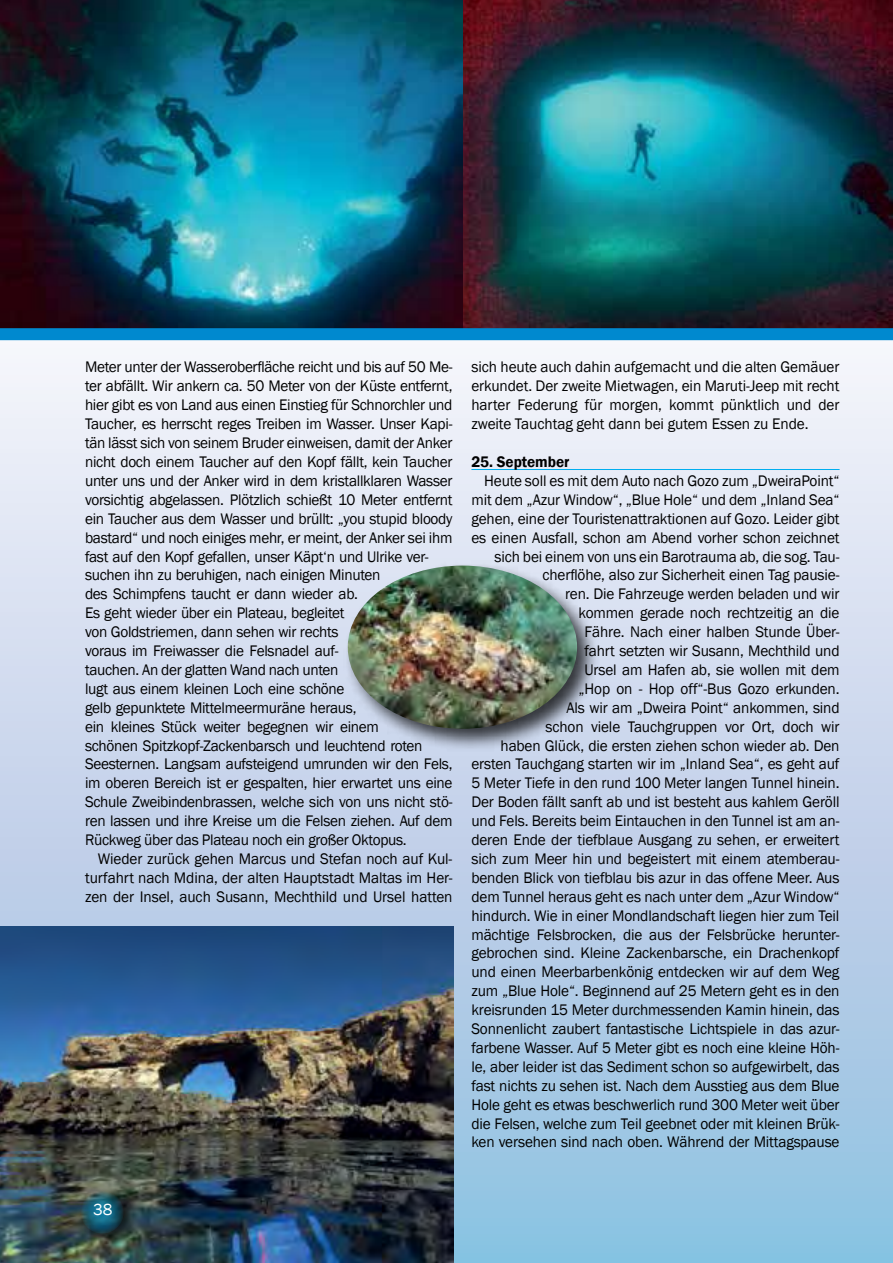
<style>
.page{position:relative;width:893px;height:1263px;background:#fff}
.page>*{position:absolute;margin:0;border:0;box-sizing:border-box;transform-origin:0 0}
.t1{font:16.5px "Franklin Gothic";color:#fff}
.t2{font:15.75px/18.9px "Franklin Gothic";letter-spacing:-.01em;color:#000;text-align:justify}
.t3{font:600 15.75px "Franklin Gothic";letter-spacing:-.005em;color:#000}
</style>
<div class="page">
<div style="left:0;top:285px;width:893px;height:978px;background:linear-gradient(to bottom,#fff5fb,#8fbddf)"></div>
<hr style="left:471px;top:469px;width:369px;height:1px;background:#00aeef">
<img style="left:462px;top:0;width:431px;height:328px">
<img style="left:0;top:0;width:462px;height:328px">
<img style="left:0;top:926px;width:453px;height:337px">
<div style="left:77px;top:1187px;width:59px;height:59px;background:#000;opacity:.75"></div>
<svg style="left:81px;top:1191px;width:43px;height:42px"></svg>
<div style="left:0;top:328px;width:893px;height:12px;background:#0089cf"></div>
<div style="left:343px;top:560px;width:257px;height:192px;background:#000;opacity:.75"></div>
<img style="left:348px;top:566px;width:229px;height:163px">
<p class="t2" style="left:85px;top:358px;width:369px;text-align:left">Meter unter der Wasseroberfläche reicht und bis auf 50 Me&shy;ter abfällt. Wir ankern ca. 50 Meter von der Küste entfernt, hier gibt es von Land aus einen Einstieg für Schnorchler und Taucher, es herrscht reges Treiben im Wasser. Unser Kapi&shy;tän lässt sich von seinem Bruder einweisen, damit der Anker nicht doch einem Taucher auf den Kopf fällt, kein Taucher unter uns und der Anker wird in dem kristallklaren Wasser vorsichtig abgelassen. Plötzlich schießt 10 Meter entfernt ein Taucher aus dem Wasser und brüllt: „you stupid bloody bastard“ und noch einiges mehr, er meint, der Anker sei ihm fast auf den Kopf gefallen, unser Käpt‘n und Ulrike ver&shy;suchen ihn zu beruhigen, nach einigen Minuten<br>des Schimpfens taucht er dann wieder ab.<br>Es geht wieder über ein Plateau, begleitet<br>von Goldstriemen, dann sehen wir rechts<br>voraus im Freiwasser die Felsnadel auf-<br>tauchen. An der glatten Wand nach unten<br>lugt aus einem kleinen Loch eine schöne<br>gelb gepunktete Mittelmeermuräne heraus,<br>ein kleines Stück weiter begegnen wir einem<br>schönen Spitzkopf-Zackenbarsch und leuchtend roten Seesternen. Langsam aufsteigend umrunden wir den Fels, im oberen Bereich ist er gespalten, hier erwartet uns eine Schule Zweibindenbrassen, welche sich von uns nicht stö&shy;ren lassen und ihre Kreise um die Felsen ziehen. Auf dem Rückweg über das Plateau noch ein großer Oktopus.</p>
<p class="t2" style="left:85px;top:849px;width:369px;text-indent:13px">Wieder zurück gehen Marcus und Stefan noch auf Kul&shy;turfahrt nach Mdina, der alten Hauptstadt Maltas im Her&shy;zen der Insel, auch Susann, Mechthild und Ursel hatten</p>
<p class="t2" style="left:471px;top:358px;width:370px">sich heute auch dahin aufgemacht und die alten Gemäuer erkundet. Der zweite Mietwagen, ein Maruti-Jeep mit recht harter Federung für morgen, kommt pünktlich und der zweite Tauchtag geht dann bei gutem Essen zu Ende.</p>
<p class="t3" style="left:471px;top:452px;width:99px">25. September</p>
<p class="t2" style="left:471px;top:471px;width:370px;text-align:right">Heute soll es mit dem Auto nach Gozo zum „DweiraPoint“ mit dem „Azur Window“, „Blue Hole“ und dem „Inland Sea“ gehen, eine der Touristenattraktionen auf Gozo. Leider gibt es einen Ausfall, schon am Abend vorher schon zeichnet sich bei einem von uns ein Barotrauma ab, die sog. Tau&shy;cherflöhe, also zur Sicherheit einen Tag pausie-<br>ren. Die Fahrzeuge werden beladen und wir<br>kommen gerade noch rechtzeitig an die<br>Fähre. Nach einer halben Stunde Über-<br>fahrt setzten wir Susann, Mechthild und<br>Ursel am Hafen ab, sie wollen mit dem<br>„Hop on - Hop off“-Bus Gozo erkunden.<br>Als wir am „Dweira Point“ ankommen, sind<br>schon viele Tauchgruppen vor Ort, doch wir<br>haben Glück, die ersten ziehen schon wieder ab. Den ersten Tauchgang starten wir im „Inland Sea“, es geht auf 5 Meter Tiefe in den rund 100 Meter langen Tunnel hinein.<br>Der Boden fällt sanft ab und ist besteht aus kahlem Geröll und Fels. Bereits beim Eintauchen in den Tunnel ist am an&shy;deren Ende der tiefblaue Ausgang zu sehen, er erweitert sich zum Meer hin und begeistert mit einem atemberau&shy;benden Blick von tiefblau bis azur in das offene Meer. Aus dem Tunnel heraus geht es nach unter dem „Azur Window“ hindurch. Wie in einer Mondlandschaft liegen hier zum Teil mächtige Felsbrocken, die aus der Felsbrücke herunter&shy;gebrochen sind. Kleine Zackenbarsche, ein Drachenkopf und einen Meerbarbenkönig entdecken wir auf dem Weg zum „Blue Hole“. Beginnend auf 25 Metern geht es in den kreisrunden 15 Meter durchmessenden Kamin hinein, das Sonnenlicht zaubert fantastische Lichtspiele in das azur&shy;farbene Wasser. Auf 5 Meter gibt es noch eine kleine Höh&shy;le, aber leider ist das Sediment schon so aufgewirbelt, das fast nichts zu sehen ist. Nach dem Ausstieg aus dem Blue Hole geht es etwas beschwerlich rund 300 Meter weit über die Felsen, welche zum Teil geebnet oder mit kleinen Brüc&shy;ken versehen sind nach oben. Während der Mittagspause</p>
<p class="t1" style="left:93px;top:1199px;width:21px">2038</p>
</div>
